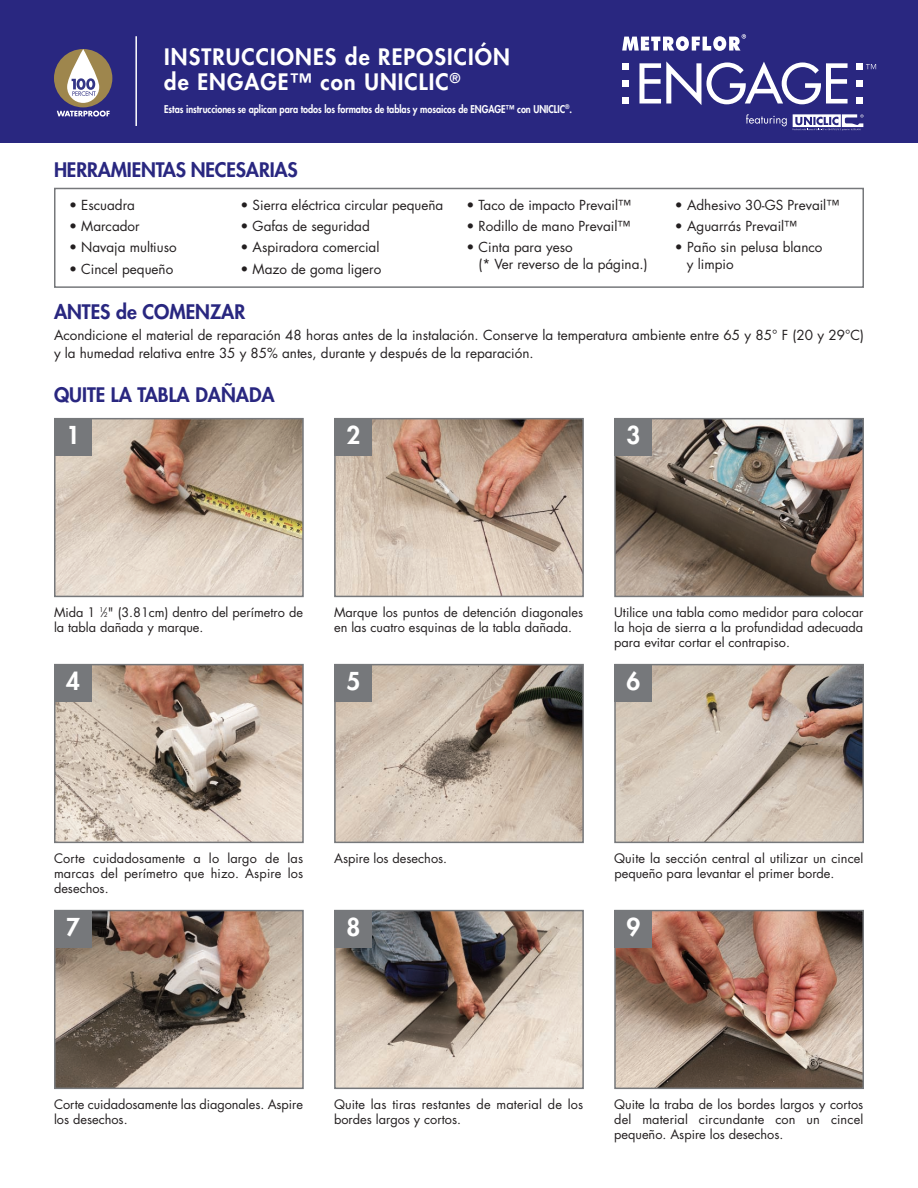
<style>
.page{position:relative;width:918px;height:1188px;background:#fff}
.page>*{position:absolute;margin:0;border:0;box-sizing:border-box;transform-origin:0 0}
.t1{font:800 24px "Futura";color:#fff}
.t2{font:800 22.05px/25.5px "Futura";letter-spacing:.05em;color:#fff}
.t3{font:800 19.5px "Futura";color:#292780}
.t4{font:13.5px/16.5px "Futura";color:#231f20}
.t5{font:12.75px/15px "Futura";color:#231f20}
.t6{font:800 10.5px "Futura";letter-spacing:-.005em;color:#fff;scale:.87 1}
.s1{font-size:6.3px}
</style>
<div class="page">
<img style="left:57px;top:421px;width:244px;height:173px">
<div style="left:54px;top:418px;width:250px;height:179px;border:2px solid #76787b"></div>
<div style="left:54px;top:188px;width:810px;height:100px;border:2px solid #76787b"></div>
<div style="left:54px;top:418px;width:37px;height:38px;background:#76787b"></div>
<img style="left:337px;top:421px;width:244px;height:173px">
<div style="left:334px;top:418px;width:250px;height:179px;border:2px solid #76787b"></div>
<div style="left:334px;top:418px;width:37px;height:38px;background:#76787b"></div>
<img style="left:617px;top:421px;width:244px;height:173px">
<div style="left:614px;top:418px;width:250px;height:179px;border:2px solid #76787b"></div>
<div style="left:614px;top:418px;width:38px;height:38px;background:#76787b"></div>
<img style="left:57px;top:667px;width:244px;height:173px">
<div style="left:54px;top:664px;width:250px;height:179px;border:2px solid #76787b"></div>
<div style="left:54px;top:664px;width:37px;height:38px;background:#76787b"></div>
<img style="left:337px;top:667px;width:244px;height:173px">
<div style="left:334px;top:664px;width:250px;height:179px;border:2px solid #76787b"></div>
<div style="left:334px;top:664px;width:37px;height:38px;background:#76787b"></div>
<img style="left:617px;top:667px;width:244px;height:173px">
<div style="left:614px;top:664px;width:250px;height:179px;border:2px solid #76787b"></div>
<div style="left:614px;top:664px;width:38px;height:38px;background:#76787b"></div>
<img style="left:57px;top:913px;width:244px;height:173px">
<div style="left:54px;top:910px;width:250px;height:179px;border:2px solid #76787b"></div>
<div style="left:54px;top:910px;width:37px;height:38px;background:#76787b"></div>
<img style="left:337px;top:913px;width:244px;height:173px">
<div style="left:334px;top:910px;width:250px;height:179px;border:2px solid #76787b"></div>
<div style="left:334px;top:910px;width:37px;height:38px;background:#76787b"></div>
<img style="left:617px;top:913px;width:244px;height:173px">
<div style="left:614px;top:910px;width:250px;height:179px;border:2px solid #76787b"></div>
<div style="left:614px;top:910px;width:38px;height:38px;background:#76787b"></div>
<div style="left:0;top:0;width:918px;height:143px;background:#292780"></div>
<svg style="left:622px;top:34px;width:124px;height:17px"></svg>
<svg style="left:639px;top:61px;width:209px;height:44px"></svg>
<div style="left:622px;top:63px;width:7px;height:7px;background:#fff"></div>
<div style="left:622px;top:80px;width:7px;height:7px;background:#fff"></div>
<div style="left:622px;top:97px;width:7px;height:7px;background:#fff"></div>
<div style="left:856px;top:63px;width:7px;height:7px;background:#fff"></div>
<div style="left:856px;top:80px;width:7px;height:7px;background:#fff"></div>
<div style="left:856px;top:97px;width:7px;height:7px;background:#fff"></div>
<svg style="left:866px;top:64px;width:10px;height:5px"></svg>
<svg style="left:746px;top:114px;width:41px;height:12px"></svg>
<svg style="left:793px;top:114px;width:71px;height:17px"></svg>
<div style="left:54px;top:49px;width:58px;height:58px;background:#9e864d;border-radius:50%"></div>
<svg style="left:67px;top:49px;width:32px;height:54px"></svg>
<svg style="left:57px;top:111px;width:53px;height:6px"></svg>
<svg style="left:72px;top:78px;width:24px;height:18px"></svg>
<hr style="left:135px;top:36px;width:2px;height:90px;background:#fff">
<h2 class="t2" style="left:164px;top:46px;width:347px">INSTRUCCIONES de REPOSICIÓN de ENGAGE™ con UNICLIC<sup>®</sup></h2>
<p class="t6" style="left:164px;top:104px;width:470px">Estas instrucciones se aplican para todos los formatos de tablas y mosaicos de ENGAGE™ con UNICLIC<sup>®</sup>.</p>
<h3 class="t3" style="left:54px;top:160px;width:245px">HERRAMIENTAS NECESARIAS</h3>
<p class="t4" style="left:69px;top:198px;width:67px">• Escuadra</p>
<p class="t4" style="left:69px;top:219px;width:72px">• Marcador</p>
<p class="t4" style="left:69px;top:240px;width:109px">• Navaja multiuso</p>
<p class="t4" style="left:69px;top:262px;width:106px">• Cincel pequeño</p>
<p class="t4" style="left:240px;top:198px;width:204px">• Sierra eléctrica circular pequeña</p>
<p class="t4" style="left:240px;top:219px;width:131px">• Gafas de seguridad</p>
<p class="t4" style="left:240px;top:240px;width:140px">• Aspiradora comercial</p>
<p class="t4" style="left:240px;top:262px;width:142px">• Mazo de goma ligero</p>
<p class="t4" style="left:466px;top:198px;width:166px">• Taco de impacto Prevail™</p>
<p class="t4" style="left:466px;top:219px;width:165px">• Rodillo de mano Prevail™</p>
<p class="t4" style="left:478px;top:240px;width:171px;text-indent:-12px">• Cinta para yeso<br>(* Ver reverso de la página.)</p>
<p class="t4" style="left:675px;top:197px;width:166px">• Adhesivo 30-GS Prevail™</p>
<p class="t4" style="left:675px;top:219px;width:124px">• Aguarrás Prevail™</p>
<p class="t4" style="left:687px;top:240px;width:137px;text-indent:-12px">• Paño sin pelusa blanco y limpio</p>
<h3 class="t3" style="left:54px;top:302px;width:193px">ANTES de COMENZAR</h3>
<p class="t4" style="left:54px;top:327px;width:812px;line-height:18px">Acondicione el material de reparación 48 horas antes de la instalación. Conserve la temperatura ambiente entre 65 y 85° F (20 y 29°C) y la humedad relativa entre 35 y 85% antes, durante y después de la reparación.</p>
<h3 class="t3" style="left:54px;top:386px;width:222px">QUITE LA TABLA DAÑADA</h3>
<h1 class="t1" style="left:66px;top:424px;width:15px">1</h1>
<h1 class="t1" style="left:346px;top:424px;width:15px">2</h1>
<h1 class="t1" style="left:627px;top:424px;width:15px">3</h1>
<p class="t5" style="left:54px;top:606px;width:251px">Mida 1 <sup>1</sup>⁄<span class="s1">2</span>" (3.81cm) dentro del perímetro de la tabla dañada y marque.</p>
<h1 class="t1" style="left:66px;top:670px;width:15px">4</h1>
<p class="t5" style="left:334px;top:606px;width:251px">Marque los puntos de detención diagonales en las cuatro esquinas de la tabla dañada.</p>
<h1 class="t1" style="left:346px;top:670px;width:15px">5</h1>
<p class="t5" style="left:614px;top:606px;width:251px;text-align:justify">Utilice una tabla como medidor para colocar la hoja de sierra a la profundidad adecuada para evitar cortar el contrapiso.</p>
<h1 class="t1" style="left:627px;top:670px;width:15px">6</h1>
<p class="t5" style="left:54px;top:852px;width:251px;text-align:justify">Corte cuidadosamente a lo largo de las marcas del perímetro que hizo. Aspire los desechos.</p>
<h1 class="t1" style="left:66px;top:916px;width:15px">7</h1>
<p class="t5" style="left:334px;top:852px;width:115px">Aspire los desechos.</p>
<h1 class="t1" style="left:346px;top:916px;width:15px">8</h1>
<p class="t5" style="left:614px;top:852px;width:251px">Quite la sección central al utilizar un cincel pequeño para levantar el primer borde.</p>
<h1 class="t1" style="left:627px;top:916px;width:15px">9</h1>
<p class="t5" style="left:54px;top:1098px;width:251px">Corte cuidadosamente las diagonales. Aspire los desechos.</p>
<p class="t5" style="left:334px;top:1098px;width:251px">Quite las tiras restantes de material de los bordes largos y cortos.</p>
<p class="t5" style="left:614px;top:1098px;width:251px;text-align:justify">Quite la traba de los bordes largos y cortos del material circundante con un cincel pequeño. Aspire los desechos.</p>
</div>
